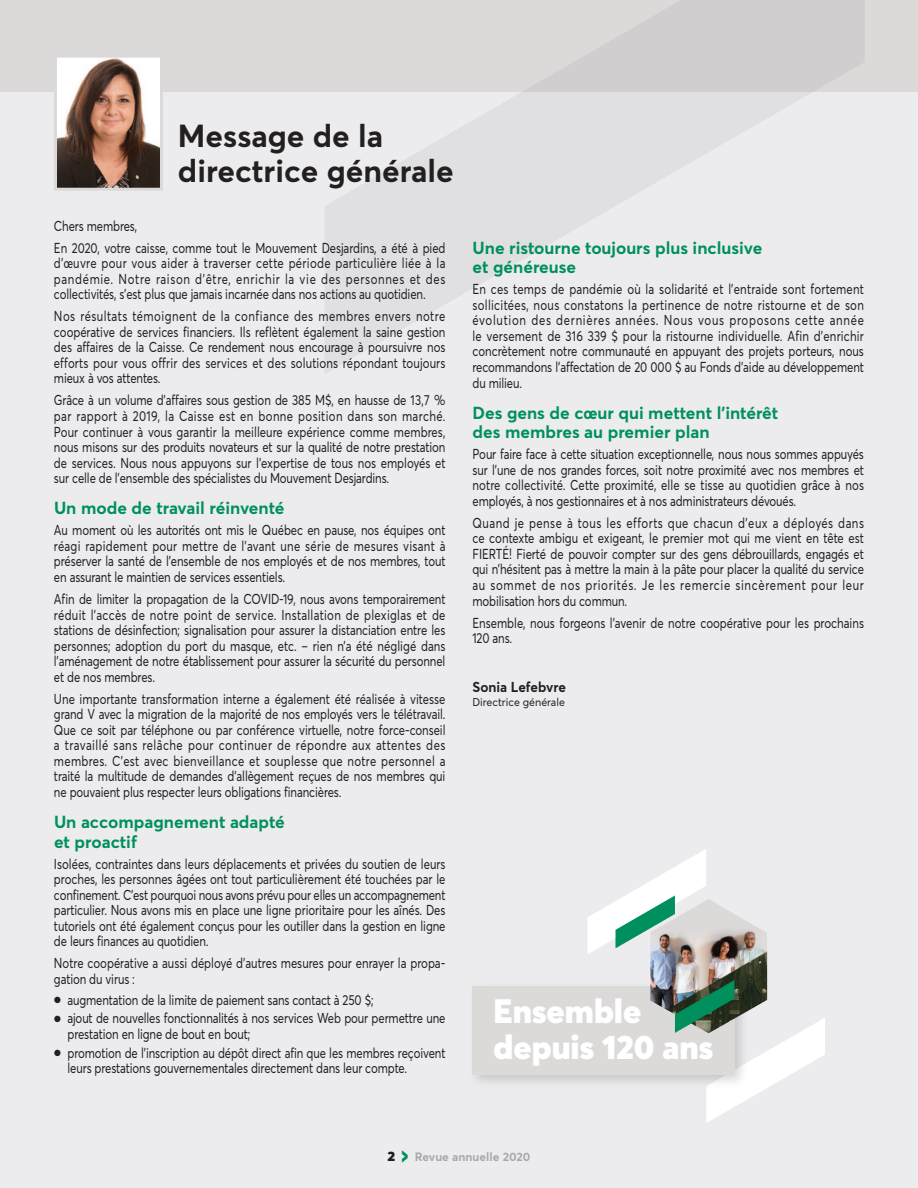
<style>
.page{position:relative;width:918px;height:1188px;background:#ececee}
.page>*{position:absolute;margin:0;border:0;box-sizing:border-box;transform-origin:0 0}
.t1{font:900 33.45px "Averta";color:#fff}
.t2{font:700 31.5px/34.5px "Averta";color:#231f20}
.t3{font:700 17.25px/19.5px "Averta";color:#00905d}
.t4{font:14.25px/15.6px "Averta";letter-spacing:-.01em;color:#231f20;text-align:justify;scale:.8 1}
.t5{font:700 14.25px "Averta";color:#231f20;scale:.95 1}
.t6{font:700 12px "Averta";color:#a8a9ad}
.t7{font:11.25px "Averta";color:#231f20;scale:.95 1}
.s1{font-weight:900;font-size:13.5px;color:#231f20}
.s2{font-weight:900;font-size:24px;color:#00905d}
</style>
<div class="page">
<svg style="left:324px;top:0;width:541px;height:373px"></svg>
<img style="left:58px;top:59px;width:101px;height:128px">
<div style="left:54px;top:55px;width:109px;height:136px;border:3px solid #dbd9d9"></div>
<div style="left:472px;top:987px;width:115px;height:88px;background:#dcd9d9"></div>
<svg style="left:587px;top:849px;width:238px;height:274px"></svg>
<p class="t2" style="left:178px;top:122px;width:277px">Message de la directrice générale</p>
<p class="t4" style="left:54px;top:219px;width:106px">Chers membres,</p>
<p class="t4" style="left:54px;top:241px;width:491px">En 2020, votre caisse, comme tout le Mouvement Desjardins, a été à pied d’œuvre pour vous aider à traverser cette période particulière liée à la pandémie. Notre raison d’être, enrichir la vie des personnes et des collectivités, s’est plus que jamais incarnée dans nos actions au quotidien.</p>
<p class="t4" style="left:54px;top:310px;width:491px">Nos résultats témoignent de la confiance des membres envers notre coopérative de services financiers. Ils reflètent également la saine gestion des affaires de la Caisse. Ce rendement nous encourage à poursuivre nos efforts pour vous offrir des services et des solutions répondant toujours mieux à vos attentes.</p>
<p class="t4" style="left:54px;top:394px;width:491px">Grâce à un volume d’affaires sous gestion de 385 M$, en hausse de 13,7 % par rapport à 2019, la Caisse est en bonne position dans son marché.<br>Pour continuer à vous garantir la meilleure expérience comme membres, nous misons sur des produits novateurs et sur la qualité de notre prestation de services. Nous nous appuyons sur l’expertise de tous nos employés et sur celle de l’ensemble des spécialistes du Mouvement Desjardins.</p>
<p class="t3" style="left:54px;top:500px;width:232px">Un mode de travail réinventé</p>
<p class="t4" style="left:54px;top:524px;width:491px">Au moment où les autorités ont mis le Québec en pause, nos équipes ont réagi rapidement pour mettre de l’avant une série de mesures visant à préserver la santé de l’ensemble de nos employés et de nos membres, tout en assurant le maintien de services essentiels.</p>
<p class="t4" style="left:54px;top:592px;width:491px">Afin de limiter la propagation de la COVID-19, nous avons temporairement réduit l’accès de notre point de service. Installation de plexiglas et de stations de désinfection; signalisation pour assurer la distanciation entre les personnes; adoption du port du masque, etc. – rien n’a été négligé dans l’aménagement de notre établissement pour assurer la sécurité du personnel et de nos membres.</p>
<p class="t4" style="left:54px;top:692px;width:491px">Une importante transformation interne a également été réalisée à vitesse grand V avec la migration de la majorité de nos employés vers le télétravail.<br>Que ce soit par téléphone ou par conférence virtuelle, notre force-conseil a travaillé sans relâche pour continuer de répondre aux attentes des membres. C’est avec bienveillance et souplesse que notre personnel a traité la multitude de demandes d’allègement reçues de nos membres qui ne pouvaient plus respecter leurs obligations financières.</p>
<p class="t3" style="left:54px;top:814px;width:232px">Un accompagnement adapté et proactif</p>
<p class="t4" style="left:54px;top:857px;width:491px">Isolées, contraintes dans leurs déplacements et privées du soutien de leurs proches, les personnes âgées ont tout particulièrement été touchées par le confinement. C’est pourquoi nous avons prévu pour elles un accompagnement particulier. Nous avons mis en place une ligne prioritaire pour les aînés. Des tutoriels ont été également conçus pour les outiller dans la gestion en ligne de leurs finances au quotidien.</p>
<p class="t4" style="left:54px;top:957px;width:491px">Notre coopérative a aussi déployé d’autres mesures pour enrayer la propa - gation du virus :</p>
<p class="t4" style="left:54px;top:993px;width:401px">● augmentation de la limite de paiement sans contact à 250 $;</p>
<p class="t4" style="left:67px;top:1012px;width:474px;text-indent:-13px">● ajout de nouvelles fonctionnalités à nos services Web pour permettre une prestation en ligne de bout en bout;</p>
<p class="t4" style="left:67px;top:1046px;width:474px;text-indent:-13px">● promotion de l’inscription au dépôt direct afin que les membres reçoivent leurs prestations gouvernementales directement dans leur compte.</p>
<p class="t3" style="left:472px;top:240px;width:291px">Une ristourne toujours plus inclusive et généreuse</p>
<p class="t4" style="left:472px;top:283px;width:491px">En ces temps de pandémie où la solidarité et l’entraide sont fortement sollicitées, nous constatons la pertinence de notre ristourne et de son évolution des dernières années. Nous vous proposons cette année le versement de 316 339 $ pour la ristourne individuelle. Afin d’enrichir concrètement notre communauté en appuyant des projets porteurs, nous recommandons l’affectation de 20 000 $ au Fonds d’aide au développement du milieu.</p>
<p class="t3" style="left:472px;top:405px;width:307px">Des gens de cœur qui mettent l’intérêt des membres au premier plan</p>
<p class="t4" style="left:472px;top:448px;width:491px">Pour faire face à cette situation exceptionnelle, nous nous sommes appuyés sur l’une de nos grandes forces, soit notre proximité avec nos membres et notre collectivité. Cette proximité, elle se tisse au quotidien grâce à nos employés, à nos gestionnaires et à nos administrateurs dévoués.</p>
<p class="t4" style="left:472px;top:516px;width:491px">Quand je pense à tous les efforts que chacun d’eux a déployés dans ce contexte ambigu et exigeant, le premier mot qui me vient en tête est FIERTÉ! Fierté de pouvoir compter sur des gens débrouillards, engagés et qui n’hésitent pas à mettre la main à la pâte pour placer la qualité du service au sommet de nos priorités. Je les remercie sincèrement pour leur mobilisation hors du commun.</p>
<p class="t4" style="left:472px;top:616px;width:491px">Ensemble, nous forgeons l’avenir de notre coopérative pour les prochains<br>120 ans.</p>
<p class="t5" style="left:473px;top:682px;width:100px">Sonia Lefebvre</p>
<p class="t7" style="left:473px;top:698px;width:99px">Directrice générale</p>
<p class="t1" style="left:494px;top:992px;width:149px">Ensemble</p>
<p class="t1" style="left:494px;top:1027px;width:221px">depuis 120 ans</p>
<p class="t6" style="left:387px;top:1152px;width:145px"><span class="s1">2</span> <span class="s2">&gt;</span> Revue annuelle 2020</p>
</div>
